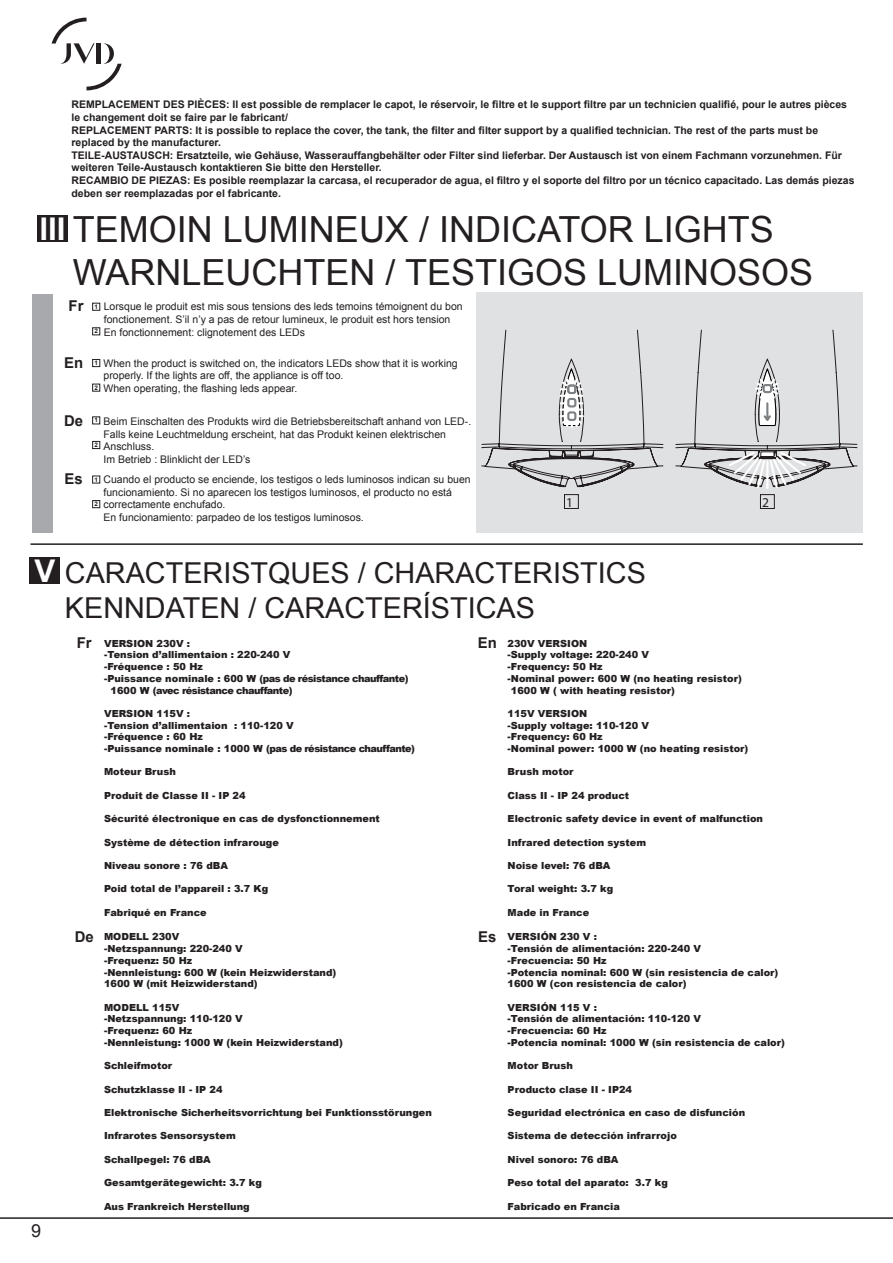
<style>
.page{position:relative;width:893px;height:1263px;background:#fff}
.page>*{position:absolute;margin:0;border:0;box-sizing:border-box;transform-origin:0 0}
.t1{font:36px "Arial";color:#231f20}
.t2{font:700 31.35px "Arial";color:#fff}
.t3{font:28.8px "Arial";color:#231f20}
.t4{font:18px "Arial";color:#231f20}
.t5{font:700 14.85px "Arial";color:#231f20}
.t6{font:13.5px "Myriad Pro";color:#231f20}
.t7{font:10.5px/12.6px "Arial";color:#231f20}
.t8{font:700 10.5px/12.6px "Arial";color:#231f20}
.t9{font:900 9.75px "Arial";color:#231f20}
.t10{font:900 9.75px "Arial";letter-spacing:-.05em;color:#231f20}
.t11{font:700 6.3px "Arial";color:#231f20}
.s1{font-weight:700;font-size:31.35px;color:#fff}
</style>
<div class="page">
<hr style="left:0;top:1217px;width:893px;height:2px;background:#231f20">
<div style="left:30px;top:557px;width:30px;height:26px;background:#231f20"></div>
<div style="left:32px;top:295px;width:21px;height:238px;background:#a8a9ad"></div>
<div style="left:37px;top:215px;width:31px;height:27px;background:#231f20"></div>
<div style="left:92px;top:303px;width:8px;height:8px;border:1px solid #231f20"></div>
<div style="left:92px;top:359px;width:8px;height:8px;border:1px solid #231f20"></div>
<div style="left:92px;top:416px;width:8px;height:8px;border:1px solid #231f20"></div>
<div style="left:92px;top:476px;width:8px;height:7px;border:1px solid #231f20"></div>
<div style="left:92px;top:327px;width:8px;height:8px;border:1px solid #231f20"></div>
<div style="left:92px;top:384px;width:8px;height:8px;border:1px solid #231f20"></div>
<div style="left:92px;top:441px;width:8px;height:8px;border:1px solid #231f20"></div>
<div style="left:92px;top:500px;width:8px;height:8px;border:1px solid #231f20"></div>
<div style="left:476px;top:292px;width:387px;height:241px;background:#e0e1e3"></div>
<svg style="left:481px;top:329px;width:377px;height:159px"></svg>
<div style="left:564px;top:494px;width:15px;height:15px;border:1px solid #231f20"></div>
<div style="left:760px;top:494px;width:15px;height:15px;border:1px solid #231f20"></div>
<svg style="left:559px;top:366px;width:26px;height:63px"></svg>
<svg style="left:754px;top:366px;width:27px;height:61px"></svg>
<svg style="left:727px;top:450px;width:81px;height:39px"></svg>
<hr style="left:30px;top:543px;width:833px;height:2px;background:#231f20">
<svg style="left:52px;top:18px;width:70px;height:72px"></svg>
<p class="t8" style="left:72px;top:99px;width:777px">REMPLACEMENT DES PIÈCES: Il est possible de remplacer le capot, le réservoir, le filtre et le support filtre par un technicien qualifié, pour le autres pièces le changement doit se faire par le fabricant/</p>
<p class="t8" style="left:72px;top:124px;width:748px">REPLACEMENT PARTS: It is possible to replace the cover, the tank, the filter and filter support by a qualified technician. The rest of the parts must be replaced by the manufacturer.</p>
<p class="t8" style="left:72px;top:149px;width:772px">TEILE-AUSTAUSCH: Ersatzteile, wie Gehäuse, Wasserauffangbehälter oder Filter sind lieferbar. Der Austausch ist von einem Fachmann vorzunehmen. Für weiteren Teile-Austausch kontaktieren Sie bitte den Hersteller.</p>
<p class="t8" style="left:72px;top:174px;width:784px">RECAMBIO DE PIEZAS: Es posible reemplazar la carcasa, el recuperador de agua, el filtro y el soporte del filtro por un técnico capacitado. Las demás piezas deben ser reemplazadas por el fabricante.</p>
<p class="t1" style="left:73px;top:205px;width:702px">TEMOIN LUMINEUX / INDICATOR LIGHTS</p>
<p class="t1" style="left:73px;top:249px;width:742px">WARNLEUCHTEN / TESTIGOS LUMINOSOS</p>
<p class="t5" style="left:69px;top:296px;width:16px">Fr</p>
<p class="t2" style="left:39px;top:208px;width:28px">III</p>
<p class="t7" style="left:104px;top:300px;width:360px">Lorsque le produit est mis sous tensions des leds temoins témoignent du bon fonctionement. S’il n’y a pas de retour lumineux, le produit est hors tension</p>
<p class="t7" style="left:104px;top:326px;width:203px">En fonctionnement: clignotement des LEDs</p>
<p class="t7" style="left:104px;top:357px;width:356px">When the product is switched on, the indicators LEDs show that it is working properly. If the lights are off, the appliance is off too.</p>
<p class="t7" style="left:104px;top:382px;width:195px">When operating, the flashing leds appear.</p>
<p class="t7" style="left:104px;top:415px;width:369px">Beim Einschalten des Produkts wird die Betriebsbereitschaft anhand von LED-.<br>Falls keine Leuchtmeldung erscheint, hat das Produkt keinen elektrischen<br>Anschluss.</p>
<p class="t7" style="left:104px;top:453px;width:148px">Im Betrieb : Blinklicht der LED’s</p>
<p class="t7" style="left:104px;top:473px;width:369px">Cuando el producto se enciende, los testigos o leds luminosos indican su buen funcionamiento. Si no aparecen los testigos luminosos, el producto no está correctamente enchufado.</p>
<p class="t7" style="left:104px;top:511px;width:262px">En funcionamiento: parpadeo de los testigos luminosos.</p>
<p class="t11" style="left:94px;top:302px;width:5px">1</p>
<p class="t11" style="left:94px;top:327px;width:5px">2</p>
<p class="t5" style="left:64px;top:353px;width:21px">En</p>
<p class="t11" style="left:94px;top:359px;width:5px">1</p>
<p class="t11" style="left:94px;top:383px;width:5px">2</p>
<p class="t5" style="left:64px;top:411px;width:21px">De</p>
<p class="t11" style="left:94px;top:416px;width:5px">1</p>
<p class="t11" style="left:94px;top:441px;width:5px">2</p>
<p class="t5" style="left:65px;top:469px;width:20px">Es</p>
<p class="t11" style="left:94px;top:475px;width:5px">1</p>
<p class="t11" style="left:94px;top:500px;width:5px">2</p>
<h3 class="t6" style="left:566px;top:494px;width:8px">1</h3>
<h3 class="t6" style="left:762px;top:494px;width:8px">2</h3>
<p class="t3" style="left:34px;top:554px;width:613px"><span class="s1">V</span> CARACTERISTQUES / CHARACTERISTICS</p>
<p class="t3" style="left:65px;top:589px;width:471px">KENNDATEN / CARACTERÍSTICAS</p>
<p class="t5" style="left:77px;top:633px;width:16px">Fr</p>
<p class="t5" style="left:478px;top:633px;width:21px">En</p>
<p class="t9" style="left:104px;top:636px;width:88px">VERSION 230V :</p>
<p class="t9" style="left:104px;top:648px;width:188px">-Tension d’allimentaion : 220-240 V</p>
<p class="t9" style="left:104px;top:660px;width:100px">-Fréquence : 50 Hz</p>
<p class="t10" style="left:104px;top:671px;width:306px">-Puissance nominale : 600 W (pas de résistance chauffante)</p>
<p class="t10" style="left:111px;top:683px;width:183px">1600 W (avec résistance chauffante)</p>
<p class="t9" style="left:104px;top:706px;width:88px">VERSION 115V :</p>
<p class="t9" style="left:104px;top:718px;width:191px">-Tension d’allimentaion : 110-120 V</p>
<p class="t9" style="left:104px;top:730px;width:100px">-Fréquence : 60 Hz</p>
<p class="t10" style="left:104px;top:741px;width:312px">-Puissance nominale : 1000 W (pas de résistance chauffante)</p>
<p class="t9" style="left:104px;top:765px;width:73px">Moteur Brush</p>
<p class="t9" style="left:104px;top:788px;width:143px">Produit de Classe II - IP 24</p>
<p class="t9" style="left:104px;top:812px;width:277px">Sécurité électronique en cas de dysfonctionnement</p>
<p class="t9" style="left:104px;top:835px;width:176px">Système de détection infrarouge</p>
<p class="t9" style="left:104px;top:858px;width:125px">Niveau sonore : 76 dBA</p>
<p class="t9" style="left:104px;top:882px;width:166px">Poid total de l’appareil : 3.7 Kg</p>
<p class="t9" style="left:104px;top:905px;width:104px">Fabriqué en France</p>
<p class="t9" style="left:508px;top:636px;width:81px">230V VERSION</p>
<p class="t9" style="left:508px;top:648px;width:143px">-Supply voltage: 220-240 V</p>
<p class="t9" style="left:508px;top:660px;width:97px">-Frequency: 50 Hz</p>
<p class="t9" style="left:508px;top:671px;width:236px">-Nominal power: 600 W (no heating resistor)</p>
<p class="t9" style="left:511px;top:683px;width:166px">1600 W ( with heating resistor)</p>
<p class="t9" style="left:508px;top:706px;width:81px">115V VERSION</p>
<p class="t9" style="left:508px;top:718px;width:143px">-Supply voltage: 110-120 V</p>
<p class="t9" style="left:508px;top:730px;width:97px">-Frequency: 60 Hz</p>
<p class="t9" style="left:508px;top:741px;width:242px">-Nominal power: 1000 W (no heating resistor)</p>
<p class="t9" style="left:508px;top:765px;width:67px">Brush motor</p>
<p class="t9" style="left:508px;top:788px;width:123px">Class II - IP 24 product</p>
<p class="t9" style="left:508px;top:812px;width:257px">Electronic safety device in event of malfunction</p>
<p class="t9" style="left:508px;top:835px;width:140px">Infrared detection system</p>
<p class="t9" style="left:508px;top:858px;width:104px">Noise level: 76 dBA</p>
<p class="t9" style="left:508px;top:882px;width:107px">Toral weight: 3.7 kg</p>
<p class="t9" style="left:508px;top:905px;width:83px">Made in France</p>
<p class="t4" style="left:31px;top:1218px;width:12px">9</p>
<p class="t5" style="left:75px;top:926px;width:21px">De</p>
<p class="t9" style="left:104px;top:930px;width:77px">MODELL 230V</p>
<p class="t9" style="left:104px;top:941px;width:140px">-Netzspannung: 220-240 V</p>
<p class="t9" style="left:104px;top:953px;width:90px">-Frequenz: 50 Hz</p>
<p class="t9" style="left:104px;top:965px;width:234px">-Nennleistung: 600 W (kein Heizwiderstand)</p>
<p class="t9" style="left:104px;top:977px;width:155px">1600 W (mit Heizwiderstand)</p>
<p class="t9" style="left:104px;top:1000px;width:77px">MODELL 115V</p>
<p class="t9" style="left:104px;top:1012px;width:140px">-Netzspannung: 110-120 V</p>
<p class="t9" style="left:104px;top:1023px;width:90px">-Frequenz: 60 Hz</p>
<p class="t9" style="left:104px;top:1035px;width:240px">-Nennleistung: 1000 W (kein Heizwiderstand)</p>
<p class="t9" style="left:104px;top:1058px;width:70px">Schleifmotor</p>
<p class="t9" style="left:104px;top:1082px;width:120px">Schutzklasse II - IP 24</p>
<p class="t9" style="left:104px;top:1105px;width:329px">Elektronische Sicherheitsvorrichtung bei Funktionsstörungen</p>
<p class="t9" style="left:104px;top:1129px;width:133px">Infrarotes Sensorsystem</p>
<p class="t9" style="left:104px;top:1152px;width:108px">Schallpegel: 76 dBA</p>
<p class="t9" style="left:104px;top:1175px;width:159px">Gesamtgerätegewicht: 3.7 kg</p>
<p class="t9" style="left:104px;top:1199px;width:147px">Aus Frankreich Herstellung</p>
<p class="t5" style="left:478px;top:926px;width:20px">Es</p>
<p class="t9" style="left:508px;top:930px;width:91px">VERSIÓN 230 V :</p>
<p class="t9" style="left:508px;top:941px;width:195px">-Tensión de alimentación: 220-240 V</p>
<p class="t9" style="left:508px;top:953px;width:100px">-Frecuencia: 50 Hz</p>
<p class="t9" style="left:508px;top:965px;width:272px">-Potencia nominal: 600 W (sin resistencia de calor)</p>
<p class="t9" style="left:508px;top:977px;width:180px">1600 W (con resistencia de calor)</p>
<p class="t9" style="left:508px;top:1000px;width:91px">VERSIÓN 115 V :</p>
<p class="t9" style="left:508px;top:1012px;width:195px">-Tensión de alimentación: 110-120 V</p>
<p class="t9" style="left:508px;top:1023px;width:100px">-Frecuencia: 60 Hz</p>
<p class="t9" style="left:508px;top:1035px;width:279px">-Potencia nominal: 1000 W (sin resistencia de calor)</p>
<p class="t9" style="left:508px;top:1058px;width:67px">Motor Brush</p>
<p class="t9" style="left:508px;top:1082px;width:126px">Producto clase II - IP24</p>
<p class="t9" style="left:508px;top:1105px;width:239px">Seguridad electrónica en caso de disfunción</p>
<p class="t9" style="left:508px;top:1129px;width:171px">Sistema de detección infrarrojo</p>
<p class="t9" style="left:508px;top:1152px;width:112px">Nivel sonoro: 76 dBA</p>
<p class="t9" style="left:508px;top:1175px;width:162px">Peso total del aparato: 3.7 kg</p>
<p class="t9" style="left:508px;top:1199px;width:114px">Fabricado en Francia</p>
</div>
